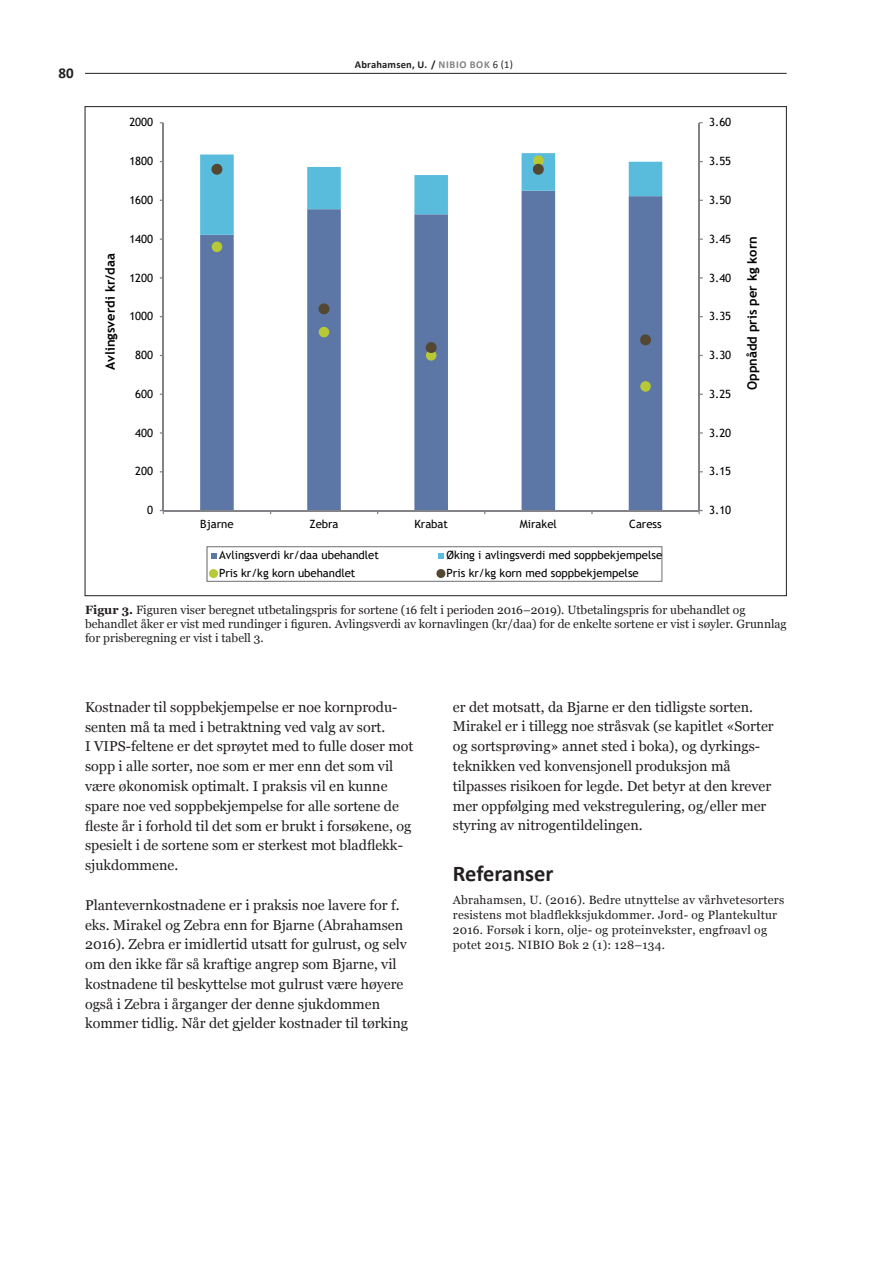
<style>
.page{position:relative;width:893px;height:1263px;background:#fff}
.page>*{position:absolute;margin:0;border:0;box-sizing:border-box;transform-origin:0 0}
.t1{font:700 22.5px "Calibri";color:#231f20}
.t2{font:700 15px "Calibri";color:#231f20}
.t3{font:14.25px/19.8px "Georgia";color:#231f20}
.t4{font:700 12.9px "Trebuchet MS";color:#000}
.t5{font:12px/14.4px "Georgia";color:#231f20}
.t6{font:12px/15px "Georgia";letter-spacing:.02em;color:#231f20}
.t7{font:11.4px "Trebuchet MS";color:#000}
.t8{font:700 10.5px "Calibri";letter-spacing:.02em;color:#231f20}
.s1{color:#808285}
.s2{font-weight:400}
.s3{font-weight:700}
</style>
<div class="page">
<hr style="left:85px;top:73px;width:702px;height:1px;background:#231f20">
<svg style="left:200px;top:235px;width:462px;height:275px"></svg>
<hr style="left:698px;top:123px;width:2px;height:388px;background:#818386">
<hr style="left:163px;top:123px;width:1px;height:388px;background:#818386">
<hr style="left:163px;top:510px;width:536px;height:1px;background:#818386">
<svg style="left:698px;top:510px;width:5px;height:4px"></svg>
<svg style="left:212px;top:242px;width:10px;height:10px"></svg>
<svg style="left:319px;top:327px;width:10px;height:10px"></svg>
<svg style="left:640px;top:381px;width:11px;height:11px"></svg>
<svg style="left:318px;top:303px;width:11px;height:11px"></svg>
<svg style="left:426px;top:342px;width:11px;height:19px"></svg>
<svg style="left:200px;top:153px;width:462px;height:82px"></svg>
<svg style="left:640px;top:334px;width:11px;height:11px"></svg>
<svg style="left:206px;top:546px;width:456px;height:36px"></svg>
<p class="t2" style="left:58px;top:64px;width:17px">80</p>
<p class="t8" style="left:355px;top:58px;width:160px">Abrahamsen, U. / <span class="s1">NIBIO BOK</span> <span class="s2">6 (1)</span></p>
<p class="t4" style="left:102px;top:370px;width:118px;rotate:-90deg">Avlingsverdi kr/daa</p>
<p class="t7" style="left:129px;top:115px;width:25px">2000</p>
<p class="t7" style="left:129px;top:154px;width:25px">1800</p>
<p class="t7" style="left:129px;top:193px;width:25px">1600</p>
<p class="t7" style="left:129px;top:232px;width:25px">1400</p>
<p class="t7" style="left:129px;top:270px;width:25px">1200</p>
<p class="t7" style="left:129px;top:309px;width:25px">1000</p>
<p class="t7" style="left:135px;top:348px;width:19px">800</p>
<p class="t7" style="left:135px;top:387px;width:19px">600</p>
<p class="t7" style="left:135px;top:425px;width:19px">400</p>
<p class="t7" style="left:135px;top:464px;width:19px">200</p>
<p class="t7" style="left:147px;top:503px;width:7px">0</p>
<p class="t7" style="left:200px;top:517px;width:35px">Bjarne</p>
<p class="t7" style="left:309px;top:517px;width:31px">Zebra</p>
<p class="t7" style="left:414px;top:517px;width:35px">Krabat</p>
<p class="t7" style="left:520px;top:517px;width:38px">Mirakel</p>
<p class="t7" style="left:629px;top:517px;width:34px">Caress</p>
<p class="t7" style="left:709px;top:115px;width:24px">3.60</p>
<p class="t7" style="left:709px;top:154px;width:24px">3.55</p>
<p class="t7" style="left:709px;top:193px;width:24px">3.50</p>
<p class="t7" style="left:709px;top:232px;width:24px">3.45</p>
<p class="t7" style="left:709px;top:270px;width:24px">3.40</p>
<p class="t7" style="left:709px;top:309px;width:24px">3.35</p>
<p class="t7" style="left:709px;top:348px;width:24px">3.30</p>
<p class="t7" style="left:709px;top:387px;width:24px">3.25</p>
<p class="t7" style="left:709px;top:425px;width:24px">3.20</p>
<p class="t7" style="left:709px;top:464px;width:24px">3.15</p>
<p class="t7" style="left:709px;top:503px;width:24px">3.10</p>
<p class="t4" style="left:744px;top:390px;width:155px;rotate:-90deg">Oppnådd pris per kg korn</p>
<p class="t7" style="left:219px;top:548px;width:161px">Avlingsverdi kr/daa ubehandlet</p>
<p class="t7" style="left:447px;top:548px;width:217px">Øking i avlingsverdi med soppbekjempelse</p>
<p class="t7" style="left:219px;top:566px;width:138px">Pris kr/kg korn ubehandlet</p>
<p class="t7" style="left:447px;top:566px;width:194px">Pris kr/kg korn med soppbekjempelse</p>
<p class="t5" style="left:85px;top:602px;width:703px"><span class="s3">Figur 3.</span> Figuren viser beregnet utbetalingspris for sortene (16 felt i perioden 2016–2019). Utbetalingspris for ubehandlet og behandlet åker er vist med rundinger i figuren. Avlingsverdi av kornavlingen (kr/daa) for de enkelte sortene er vist i søyler. Grunnlag for prisberegning er vist i tabell 3.</p>
<p class="t3" style="left:85px;top:697px;width:330px">Kostnader til soppbekjempelse er noe kornprodu&shy;senten må ta med i betraktning ved valg av sort.<br>I VIPS-feltene er det sprøytet med to fulle doser mot sopp i alle sorter, noe som er mer enn det som vil være økonomisk optimalt. I praksis vil en kunne spare noe ved soppbekjempelse for alle sortene de fleste år i forhold til det som er brukt i forsøkene, og spesielt i de sortene som er sterkest mot bladflekk&shy;sjukdommene.</p>
<p class="t3" style="left:85px;top:895px;width:325px">Plantevernkostnadene er i praksis noe lavere for f. eks. Mirakel og Zebra enn for Bjarne (Abrahamsen 2016). Zebra er imidlertid utsatt for gulrust, og selv om den ikke får så kraftige angrep som Bjarne, vil kostnadene til beskyttelse mot gulrust være høyere også i Zebra i årganger der denne sjukdommen kommer tidlig. Når det gjelder kostnader til tørking</p>
<p class="t3" style="left:453px;top:697px;width:322px">er det motsatt, da Bjarne er den tidligste sorten.<br>Mirakel er i tillegg noe stråsvak (se kapitlet «Sorter og sortsprøving» annet sted i boka), og dyrkings&shy;teknikken ved konvensjonell produksjon må tilpasses risikoen for legde. Det betyr at den krever mer oppfølging med vekstregulering, og/eller mer styring av nitrogentildelingen.</p>
<h1 class="t1" style="left:453px;top:859px;width:102px">Referanser</h1>
<p class="t6" style="left:453px;top:892px;width:333px">Abrahamsen, U. (2016). Bedre utnyttelse av vårhvetesorters resistens mot bladflekksjukdommer. Jord- og Plantekultur 2016. Forsøk i korn, olje- og proteinvekster, engfrøavl og potet 2015. NIBIO Bok 2 (1): 128–134.</p>
</div>
